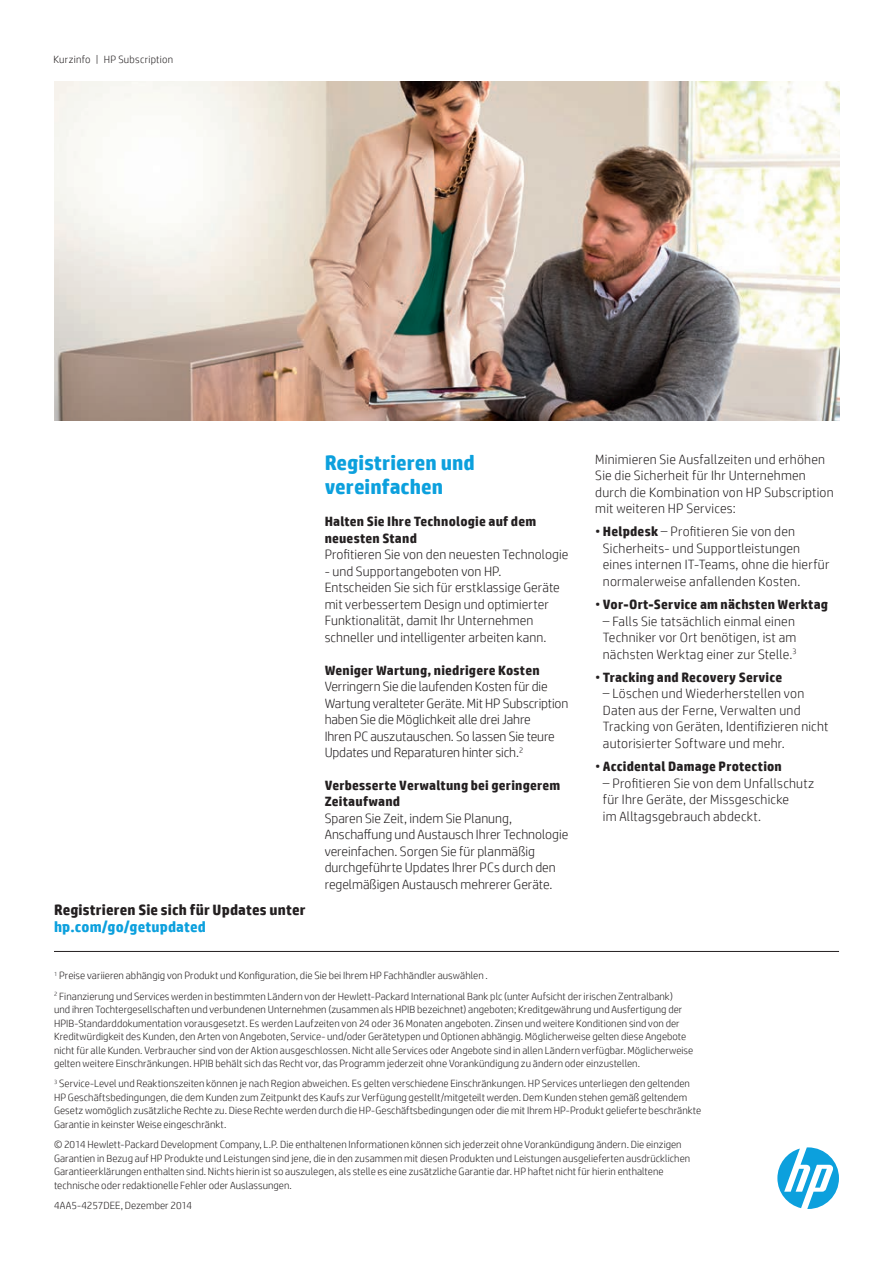
<style>
.page{position:relative;width:893px;height:1263px;background:#fff}
.page>*{position:absolute;margin:0;border:0;box-sizing:border-box;transform-origin:0 0}
.t1{font:700 21px/24px "HP Simplified";letter-spacing:.005em;color:#0ca0dd}
.t2{font:700 15px "HP Simplified";letter-spacing:.01em;color:#231f20}
.t3{font:700 15px "HP Simplified";letter-spacing:.01em;color:#0ca0dd}
.t4{font:300 13.5px/16.5px "HP Simplified";letter-spacing:.005em;color:#231f20}
.t5{font:700 13.5px/16.5px "HP Simplified";letter-spacing:.015em;color:#231f20}
.t6{font:300 10.5px/13.5px "HP Simplified";letter-spacing:.005em;color:#231f20}
.t7{font:300 10.5px "HP Simplified";letter-spacing:.025em;color:#231f20}
.s1{font-weight:700}
.s2{font-weight:300}
</style>
<div class="page">
<svg style="left:777px;top:1147px;width:62px;height:62px"></svg>
<hr style="left:54px;top:951px;width:785px;height:1px;background:#231f20">
<img style="left:54px;top:81px;width:785px;height:340px">
<p class="t7" style="left:53px;top:52px;width:121px">Kurzinfo | HP Subscription</p>
<h2 class="t2" style="left:54px;top:900px;width:253px">Registrieren Sie sich für Updates unter</h2>
<h2 class="t3" style="left:54px;top:916px;width:153px">hp.com/go/getupdated</h2>
<h1 class="t1" style="left:325px;top:450px;width:152px">Registrieren und vereinfachen</h1>
<p class="t5" style="left:325px;top:513px;width:213px">Halten Sie Ihre Technologie auf dem neuesten Stand</p>
<p class="t4" style="left:325px;top:546px;width:245px">Profitieren Sie von den neuesten Technologie</p>
<p class="t4" style="left:325px;top:563px;width:237px">- und Supportangeboten von HP.<br>Entscheiden Sie sich für erstklassige Geräte mit verbessertem Design und optimierter Funktionalität, damit Ihr Unternehmen schneller und intelligenter arbeiten kann.</p>
<p class="t5" style="left:325px;top:662px;width:216px">Weniger Wartung, niedrigere Kosten</p>
<p class="t4" style="left:325px;top:678px;width:245px">Verringern Sie die laufenden Kosten für die Wartung veralteter Geräte. Mit HP Subscription haben Sie die Möglichkeit alle drei Jahre<br>Ihren PC auszutauschen. So lassen Sie teure Updates und Reparaturen hinter sich.<sup>2</sup></p>
<p class="t5" style="left:325px;top:777px;width:237px">Verbesserte Verwaltung bei geringerem<br>Zeitaufwand</p>
<p class="t4" style="left:325px;top:809px;width:245px">Sparen Sie Zeit, indem Sie Planung, Anschaffung und Austausch Ihrer Technologie vereinfachen. Sorgen Sie für planmäßig durchgeführte Updates Ihrer PCs durch den regelmäßigen Austausch mehrerer Geräte.</p>
<p class="t4" style="left:595px;top:450px;width:240px">Minimieren Sie Ausfallzeiten und erhöhen Sie die Sicherheit für Ihr Unternehmen durch die Kombination von HP Subscription mit weiteren HP Services:</p>
<p class="t4" style="left:603px;top:523px;width:228px;text-indent:-8px">• <span class="s1">Helpdesk</span> – Profitieren Sie von den Sicherheits- und Supportleistungen eines internen IT-Teams, ohne die hierfür normalerweise anfallenden Kosten.</p>
<p class="t5" style="left:595px;top:596px;width:234px"><span class="s2">•</span> Vor-Ort-Service am nächsten Werktag</p>
<p class="t4" style="left:603px;top:612px;width:195px">– Falls Sie tatsächlich einmal einen<br>Techniker vor Ort benötigen, ist am nächsten Werktag einer zur Stelle.<sup>3</sup></p>
<p class="t5" style="left:595px;top:669px;width:188px"><span class="s2">•</span> Tracking and Recovery Service</p>
<p class="t4" style="left:603px;top:685px;width:227px">– Löschen und Wiederherstellen von Daten aus der Ferne, Verwalten und Tracking von Geräten, Identifizieren nicht autorisierter Software und mehr.</p>
<p class="t5" style="left:595px;top:758px;width:188px"><span class="s2">•</span> Accidental Damage Protection</p>
<p class="t4" style="left:603px;top:774px;width:213px">– Profitieren Sie von dem Unfallschutz für Ihre Geräte, der Missgeschicke<br>im Alltagsgebrauch abdeckt.</p>
<p class="t6" style="left:54px;top:965px;width:620px;line-height:20.2px"><sup>1</sup> Preise variieren abhängig von Produkt und Konfiguration, die Sie bei Ihrem HP Fachhändler auswählen .<br><sup>2</sup> Finanzierung und Services werden in bestimmten Ländern von der Hewlett-Packard International Bank plc (unter Aufsicht der irischen Zentralbank)</p>
<p class="t6" style="left:54px;top:1002px;width:641px">und ihren Tochtergesellschaften und verbundenen Unternehmen (zusammen als HPIB bezeichnet) angeboten; Kreditgewährung und Ausfertigung der HPIB-Standarddokumentation vorausgesetzt. Es werden Laufzeiten von 24 oder 36 Monaten angeboten. Zinsen und weitere Konditionen sind von der Kreditwürdigkeit des Kunden, den Arten von Angeboten, Service- und/oder Gerätetypen und Optionen abhängig. Möglicherweise gelten diese Angebote nicht für alle Kunden. Verbraucher sind von der Aktion ausgeschlossen. Nicht alle Services oder Angebote sind in allen Ländern verfügbar. Möglicherweise gelten weitere Einschränkungen. HPIB behält sich das Recht vor, das Programm jederzeit ohne Vorankündigung zu ändern oder einzustellen.</p>
<p class="t6" style="left:54px;top:1077px;width:649px"><sup>3</sup> Service-Level und Reaktionszeiten können je nach Region abweichen. Es gelten verschiedene Einschränkungen. HP Services unterliegen den geltenden HP Geschäftsbedingungen, die dem Kunden zum Zeitpunkt des Kaufs zur Verfügung gestellt/mitgeteilt werden. Dem Kunden stehen gemäß geltendem Gesetz womöglich zusätzliche Rechte zu. Diese Rechte werden durch die HP-Geschäftsbedingungen oder die mit Ihrem HP-Produkt gelieferte beschränkte Garantie in keinster Weise eingeschränkt.</p>
<p class="t6" style="left:54px;top:1137px;width:638px">© 2014 Hewlett-Packard Development Company, L.P. Die enthaltenen Informationen können sich jederzeit ohne Vorankündigung ändern. Die einzigen Garantien in Bezug auf HP Produkte und Leistungen sind jene, die in den zusammen mit diesen Produkten und Leistungen ausgelieferten ausdrücklichen Garantieerklärungen enthalten sind. Nichts hierin ist so auszulegen, als stelle es eine zusätzliche Garantie dar. HP haftet nicht für hierin enthaltene technische oder redaktionelle Fehler oder Auslassungen.</p>
<p class="t6" style="left:54px;top:1198px;width:140px">4AA5-4257DEE, Dezember 2014</p>
</div>
